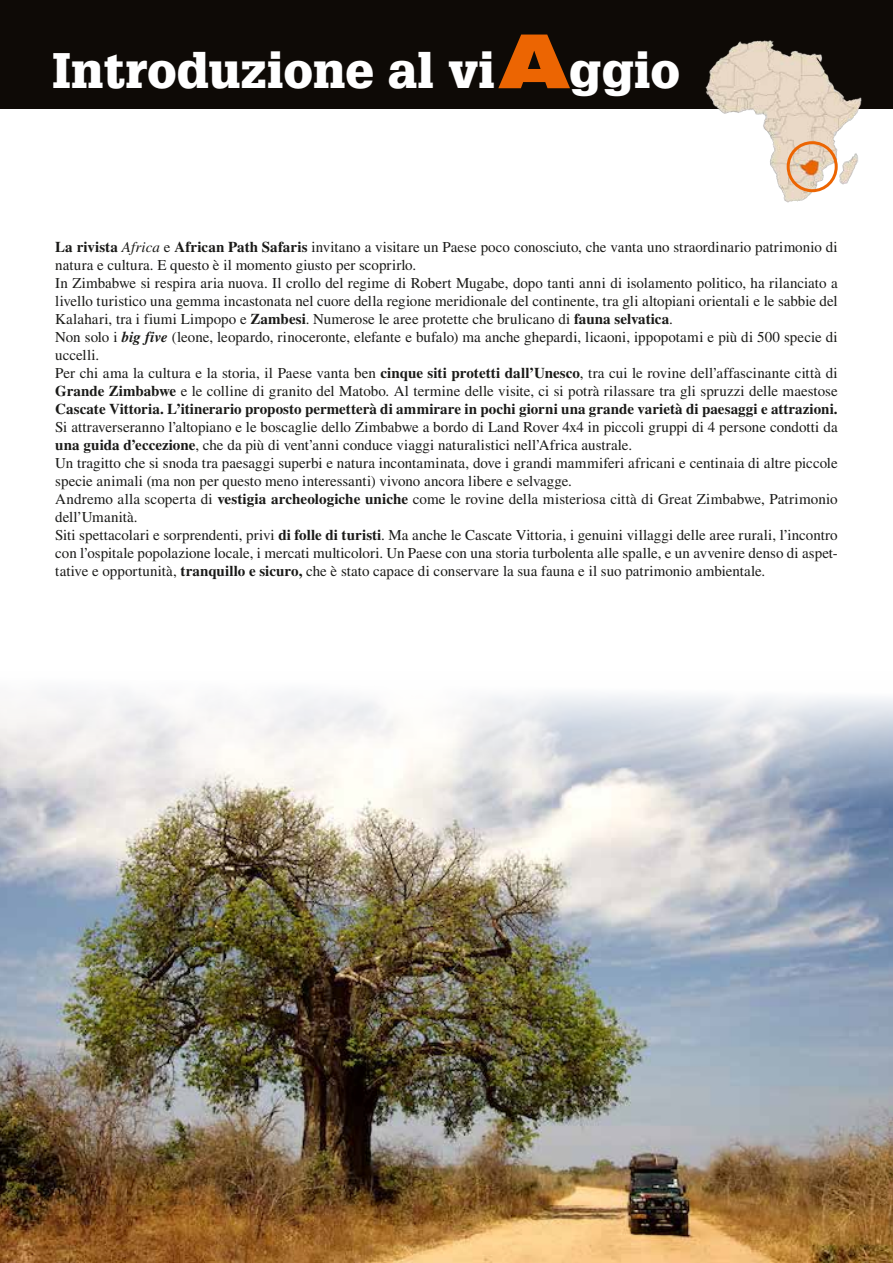
<style>
.page{position:relative;width:893px;height:1263px;background:#fff}
.page>*{position:absolute;margin:0;border:0;box-sizing:border-box;transform-origin:0 0}
.t1{font:900 expanded 75.15px "Helvetica Neue LT Std";color:#ec6502}
.t2{font:900 48.75px "Glypha";color:#fff}
.t3{font:15px/18px "Times LT Std";color:#1a1a18}
.s1{font-weight:700}
.s2{font-style:italic}
.s3{font-weight:700;font-style:italic}
</style>
<div class="page">
<div style="left:0;top:0;width:893px;height:108px;background:#0e0a06"></div>
<img style="left:688px;top:40px;width:191px;height:163px">
<div style="left:787px;top:141px;width:51px;height:51px;border:3px solid #ec6502;border-radius:50%"></div>
<img style="left:0;top:692px;width:893px;height:571px">
<h1 class="t1" style="left:501px;top:12px;width:68px">A</h1>
<h2 class="t2" style="left:52px;top:41px;width:444px">Introduzione al vi</h2>
<h2 class="t2" style="left:569px;top:41px;width:113px">ggio</h2>
<p class="t3" style="left:55px;top:238px;width:784px"><span class="s1">La rivista</span> <span class="s2">Africa</span> e <span class="s1">African Path Safaris</span> invitano a visitare un Paese poco conosciuto, che vanta uno straordinario patrimonio di natura e cultura. E questo è il momento giusto per scoprirlo.<br>In Zimbabwe si respira aria nuova. Il crollo del regime di Robert Mugabe, dopo tanti anni di isolamento politico, ha rilanciato a livello turistico una gemma incastonata nel cuore della regione meridionale del continente, tra gli altopiani orientali e le sabbie del Kalahari, tra i fiumi Limpopo e <span class="s1">Zambesi</span>. Numerose le aree protette che brulicano di <span class="s1">fauna selvatica</span>.<br>Non solo i <span class="s3">big five</span> (leone, leopardo, rinoceronte, elefante e bufalo) ma anche ghepardi, licaoni, ippopotami e più di 500 specie di uccelli.<br>Per chi ama la cultura e la storia, il Paese vanta ben <span class="s1">cinque siti protetti dall’Unesco</span>, tra cui le rovine dell’affascinante città di <span class="s1">Grande Zimbabwe</span> e le colline di granito del Matobo. Al termine delle visite, ci si potrà rilassare tra gli spruzzi delle maestose <span class="s1">Cascate Vittoria. L’itinerario proposto permetterà di ammirare in pochi giorni una grande varietà di paesaggi e attrazioni.</span></p>
<p class="t3" style="left:55px;top:418px;width:784px">Si attraverseranno l’altopiano e le boscaglie dello Zimbabwe a bordo di Land Rover 4x4 in piccoli gruppi di 4 persone condotti da <span class="s1">una guida d’eccezione</span>, che da più di vent’anni conduce viaggi naturalistici nell’Africa australe.<br>Un tragitto che si snoda tra paesaggi superbi e natura incontaminata, dove i grandi mammiferi africani e centinaia di altre piccole specie animali (ma non per questo meno interessanti) vivono ancora libere e selvagge.<br>Andremo alla scoperta di <span class="s1">vestigia archeologiche uniche</span> come le rovine della misteriosa città di Great Zimbabwe, Patrimonio dell’Umanità.<br>Siti spettacolari e sorprendenti, privi <span class="s1">di folle di turisti</span>. Ma anche le Cascate Vittoria, i genuini villaggi delle aree rurali, l’incontro con l’ospitale popolazione locale, i mercati multicolori. Un Paese con una storia turbolenta alle spalle, e un avvenire denso di aspet&shy;tative e opportunità, <span class="s1">tranquillo e sicuro,</span> che è stato capace di conservare la sua fauna e il suo patrimonio ambientale.</p>
</div>
